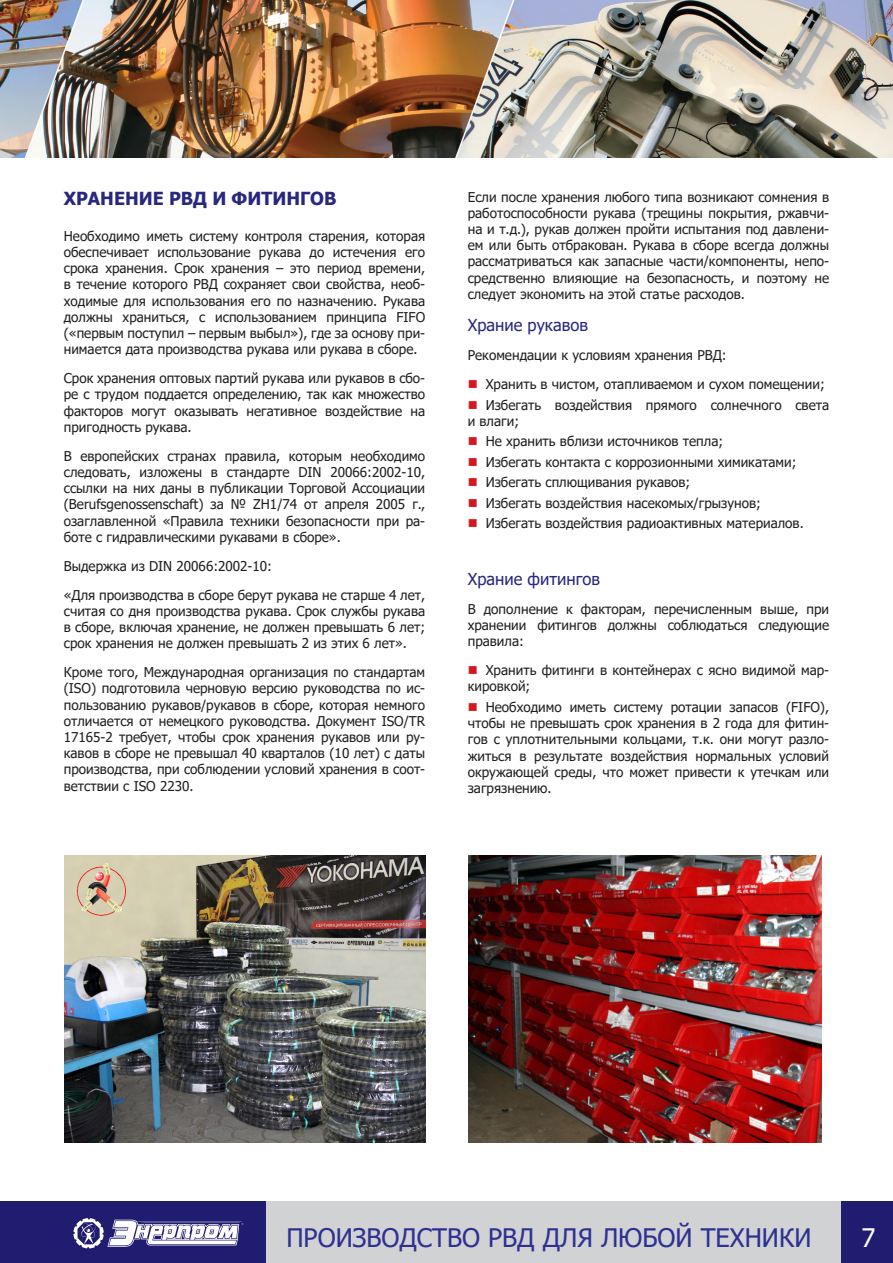
<style>
.page{position:relative;width:893px;height:1263px;background:#fff}
.page>*{position:absolute;margin:0;border:0;box-sizing:border-box;transform-origin:0 0}
.t1{font:25.5px "Tahoma";color:#2e3092}
.t2{font:25.5px "Tahoma";color:#fff}
.t3{font:700 18px "Tahoma";color:#292780}
.t4{font:16.5px "Tahoma";color:#292780}
.Text{font:13.5px/16.2px "Tahoma";color:#231f20;text-align:justify}
</style>
<div class="page">
<img style="left:65px;top:855px;width:360px;height:288px">
<img style="left:469px;top:855px;width:352px;height:288px">
<div style="left:841px;top:1201px;width:52px;height:62px;background:#201c70"></div>
<div style="left:266px;top:1201px;width:575px;height:62px;background:#d1d2d4"></div>
<div style="left:0;top:1201px;width:266px;height:62px;background:#201c70"></div>
<svg style="left:73px;top:1218px;width:170px;height:30px"></svg>
<img style="left:0;top:0;width:893px;height:157px">
<h1 class="t3" style="left:64px;top:186px;width:274px">ХРАНЕНИЕ РВД И ФИТИНГОВ</h1>
<p class="Text" style="left:64px;top:229px;width:363px">Необходимо иметь систему контроля старения, которая обеспечивает использование рукава до истечения его срока хранения. Срок хранения – это период времени, в течение которого РВД сохраняет свои свойства, необ&shy;ходимые для использования его по назначению. Рукава должны храниться, с использованием принципа FIFO («первым поступил – первым выбыл»), где за основу при&shy;нимается дата производства рукава или рукава в сборе.</p>
<p class="Text" style="left:64px;top:371px;width:363px">Срок хранения оптовых партий рукава или рукавов в сбо&shy;ре с трудом поддается определению, так как множество факторов могут оказывать негативное воздействие на пригодность рукава.</p>
<p class="Text" style="left:64px;top:448px;width:363px">В европейских странах правила, которым необходимо следовать, изложены в стандарте DIN 20066:2002-10, ссылки на них даны в публикации Торговой Ассоциации (Berufsgenossenschaft) за № ZH1/74 от апреля 2005 г., озаглавленной «Правила техники безопасности при ра&shy;боте с гидравлическими рукавами в сборе».</p>
<p class="Text" style="left:64px;top:558px;width:210px">Выдержка из DIN 20066:2002-10:</p>
<p class="Text" style="left:64px;top:587px;width:363px">«Для производства в сборе берут рукава не старше 4 лет, считая со дня производства рукава. Срок службы рукава в сборе, включая хранение, не должен превышать 6 лет; срок хранения не должен превышать 2 из этих 6 лет».</p>
<p class="Text" style="left:64px;top:665px;width:363px">Кроме того, Международная организация по стандартам (ISO) подготовила черновую версию руководства по ис&shy;пользованию рукавов/рукавов в сборе, которая немного отличается от немецкого руководства. Документ ISO/TR 17165-2 требует, чтобы срок хранения рукавов или ру&shy;кавов в сборе не превышал 40 кварталов (10 лет) с даты производства, при соблюдении условий хранения в соот&shy;ветствии с ISO 2230.</p>
<p class="Text" style="left:468px;top:189px;width:363px">Если после хранения любого типа возникают сомнения в работоспособности рукава (трещины покрытия, ржавчи&shy;на и т.д.), рукав должен пройти испытания под давлени&shy;ем или быть отбракован. Рукава в сборе всегда должны рассматриваться как запасные части/компоненты, непо&shy;средственно влияющие на безопасность, и поэтому не следует экономить на этой статье расходов.</p>
<h2 class="t4" style="left:468px;top:314px;width:122px">Храние рукавов</h2>
<p class="Text" style="left:468px;top:348px;width:260px">Рекомендации к условиям хранения РВД:</p>
<p class="Text" style="left:486px;top:377px;width:341px">Хранить в чистом, отапливаемом и сухом помещении;</p>
<p class="Text" style="left:468px;top:398px;width:363px;text-indent:18px">Избегать воздействия прямого солнечного света и влаги;</p>
<p class="Text" style="left:486px;top:434px;width:239px">Не хранить вблизи источников тепла;</p>
<p class="Text" style="left:486px;top:455px;width:312px">Избегать контакта с коррозионными химикатами;</p>
<p class="Text" style="left:486px;top:475px;width:206px">Избегать сплющивания рукавов;</p>
<p class="Text" style="left:486px;top:496px;width:277px">Избегать воздействия насекомых/грызунов;</p>
<p class="Text" style="left:486px;top:516px;width:320px">Избегать воздействия радиоактивных материалов.</p>
<h2 class="t4" style="left:468px;top:568px;width:134px">Храние фитингов</h2>
<p class="Text" style="left:468px;top:602px;width:363px">В дополнение к факторам, перечисленным выше, при хранении фитингов должны соблюдаться следующие правила:</p>
<p class="Text" style="left:468px;top:663px;width:363px;text-indent:18px">Хранить фитинги в контейнерах с ясно видимой мар&shy;кировкой;</p>
<p class="Text" style="left:468px;top:700px;width:363px;text-indent:18px">Необходимо иметь систему ротации запасов (FIFO), чтобы не превышать срок хранения в 2 года для фитин&shy;гов с уплотнительными кольцами, т.к. они могут разло&shy;житься в результате воздействия нормальных условий окружающей среды, что может привести к утечкам или загрязнению.</p>
<h1 class="t1" style="left:286px;top:1220px;width:527px">ПРОИЗВОДСТВО РВД ДЛЯ ЛЮБОЙ ТЕХНИКИ</h1>
<h1 class="t2" style="left:861px;top:1220px;width:15px">7</h1>
</div>
